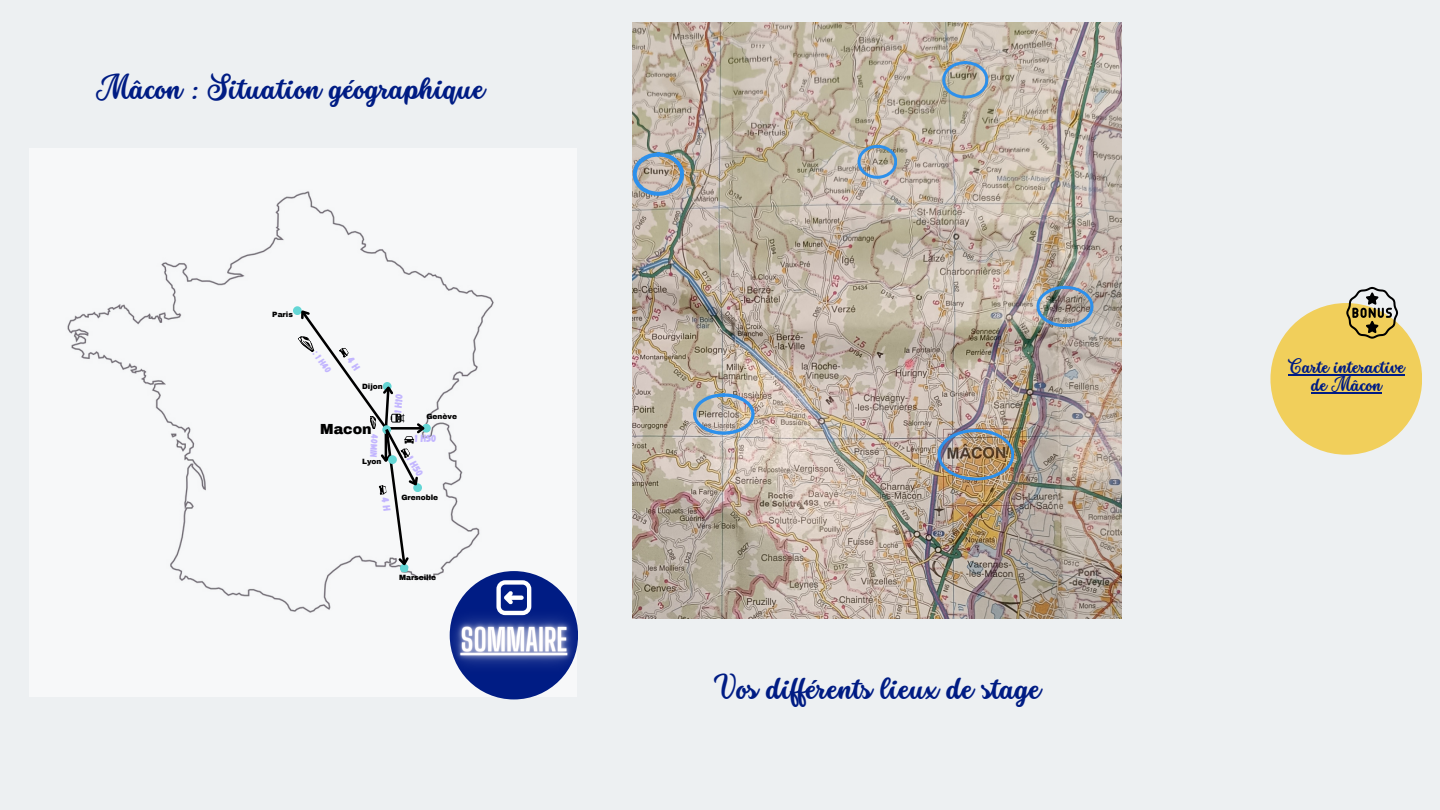
<style>
.page{position:relative;width:1440px;height:810px;background:#edf0f2}
.page>*{position:absolute;margin:0;border:0;box-sizing:border-box;transform-origin:0 0}
.t1{font:28.4px "Stars Love";color:#001c84}
.t2{font:16.6px/18px "Stars Love";color:#001c84;text-align:center}
.t3{font:900 14.3px "Archivo";color:#000}
.t4{font:10.3px "Gagalin";color:#c2b5ff}
.t5{font:9.5px "Gagalin";color:#c2b5ff}
.t6{font:9.4px "Gagalin";color:#c2b5ff}
.t7{font:900 7.4px "Archivo";color:#000}
</style>
<div class="page">
<div style="left:67px;top:191px;width:487px;height:505px;background:#f7f8f9"></div>
<div style="left:422px;top:424px;width:9px;height:9px;background:#64d6d5;border-radius:50%"></div>
<img style="left:633px;top:23px;width:489px;height:596px">
<img style="left:938px;top:429px;width:76px;height:52px">
<svg style="left:693px;top:393px;width:62px;height:42px;background:#a6aeb4"></svg>
<svg style="left:633px;top:152px;width:51px;height:44px;background:#9aa7b2"></svg>
<svg style="left:942px;top:61px;width:46px;height:38px;background:#9eaaad"></svg>
<svg style="left:1036px;top:286px;width:58px;height:41px;background:#8e98a1"></svg>
<svg style="left:857px;top:145px;width:40px;height:34px"></svg>
<div style="left:450px;top:571px;width:128px;height:128px;background:#001c84;border-radius:50%"></div>
<svg style="left:496px;top:580px;width:35px;height:8px"></svg>
<img style="left:426px;top:588px;width:152px;height:104px">
<div style="left:1270px;top:303px;width:152px;height:152px;background:#f1cf5b;border-radius:50%"></div>
<hr style="left:1288px;top:374px;width:116px;height:2px;background:#001c84">
<hr style="left:1311px;top:392px;width:71px;height:2px;background:#001c84">
<svg style="left:1346px;top:287px;width:52px;height:52px"></svg>
<svg style="left:294px;top:304px;width:133px;height:269px"></svg>
<p class="t1" style="left:96px;top:73px;width:389px">Mâcon : Situation géographique</p>
<p class="t7" style="left:272px;top:311px;width:22px">Paris</p>
<p class="t6" style="left:320px;top:348px;width:26px;rotate:54deg">: 1 h40</p>
<p class="t7" style="left:362px;top:382px;width:22px">Dijon</p>
<p class="t3" style="left:320px;top:422px;width:53px">Macon</p>
<p class="t5" style="left:381px;top:435px;width:24px;rotate:94deg">40m ni</p>
<p class="t7" style="left:362px;top:457px;width:21px">Lyon</p>
<p class="t4" style="left:391px;top:413px;width:21px;rotate:-86deg">1 h10</p>
<p class="t7" style="left:426px;top:413px;width:32px">Genève</p>
<p class="t4" style="left:415px;top:432px;width:23px;rotate:-1deg">1 h50</p>
<p class="t4" style="left:415px;top:454px;width:23px;rotate:59deg">1 h50</p>
<p class="t7" style="left:401px;top:494px;width:38px">Grenoble</p>
<p class="t7" style="left:399px;top:574px;width:39px">Marseille</p>
<p class="t1" style="left:714px;top:672px;width:328px">Vos différents lieux de stage</p>
<p class="t2" style="left:1288px;top:358px;width:118px">Carte interactive de Mâcon</p>
</div>
